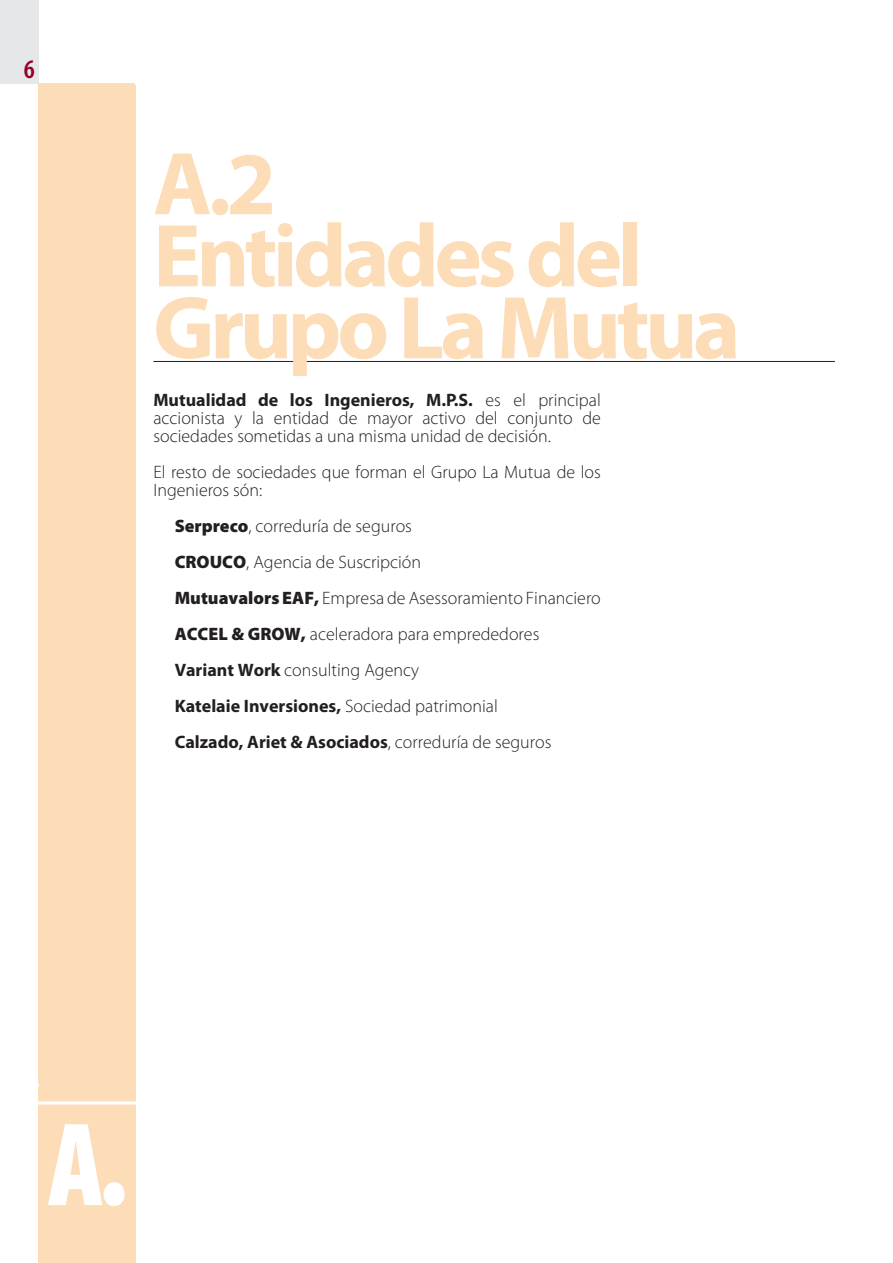
<style>
.page{position:relative;width:893px;height:1263px;background:#fff}
.page>*{position:absolute;margin:0;border:0;box-sizing:border-box;transform-origin:0 0}
.t1{font:900 condensed 120px "Myriad Pro";color:#fff}
.t2{font:700 90px/72px "Myriad Pro";letter-spacing:-.05em;color:#fddcb8}
.t3{font:600 condensed 27px "Myriad Pro";color:#900126}
.t4{font:300 18px/18px "Myriad Pro";color:#231f20;text-align:justify}
.t5{font:700 18px "Myriad Pro";color:#231f20}
.s1{font-weight:700}
.s2{font-weight:900}
.s3{font-weight:300}
</style>
<div class="page">
<div style="left:0;top:0;width:38px;height:84px;background:#e6e7e9"></div>
<hr style="left:153px;top:361px;width:682px;height:1px;background:#231f20">
<div style="left:39px;top:86px;width:97px;height:1177px;background:#fddcb8"></div>
<hr style="left:29px;top:1101px;width:116px;height:3px;background:#fff">
<h3 class="t3" style="left:24px;top:52px;width:13px">6</h3>
<p class="t2" style="left:153px;top:145px;width:125px">A.2</p>
<p class="t2" style="left:153px;top:217px;width:589px">Entidades del<br>Grupo La Mutua</p>
<p class="t4" style="left:153px;top:391px;width:449px"><span class="s1">Mutualidad de los Ingenieros, M.P.S.</span> es el principal accionista y la entidad de mayor activo del conjunto de sociedades sometidas a una misma unidad de decisión.</p>
<p class="t4" style="left:153px;top:463px;width:449px">El resto de sociedades que forman el Grupo La Mutua de los<br>Ingenieros són:</p>
<p class="t4" style="left:175px;top:517px;width:239px"><span class="s2">Serpreco</span>, correduría de seguros</p>
<p class="t4" style="left:175px;top:553px;width:248px"><span class="s2">CROUCO</span>, Agencia de Suscripción</p>
<p class="t4" style="left:175px;top:589px;width:428px"><span class="s2">Mutuavalors EAF,</span> Empresa de Asessoramiento Financiero</p>
<p class="t4" style="left:175px;top:625px;width:366px"><span class="s2">ACCEL &amp; GROW,</span> aceleradora para emprededores</p>
<p class="t4" style="left:175px;top:661px;width:246px"><span class="s1">Variant Work</span> consulting Agency</p>
<p class="t5" style="left:175px;top:694px;width:325px">Katelaie Inversiones, <span class="s3">Sociedad patrimonial</span></p>
<p class="t5" style="left:175px;top:730px;width:378px">Calzado, Ariet &amp; Asociados<span class="s3">, correduría de seguros</span></p>
<h1 class="t1" style="left:46px;top:1070px;width:82px">A.</h1>
<p class="t1" style="left:48px;top:1088px;width:82px">A.</p>
</div>
